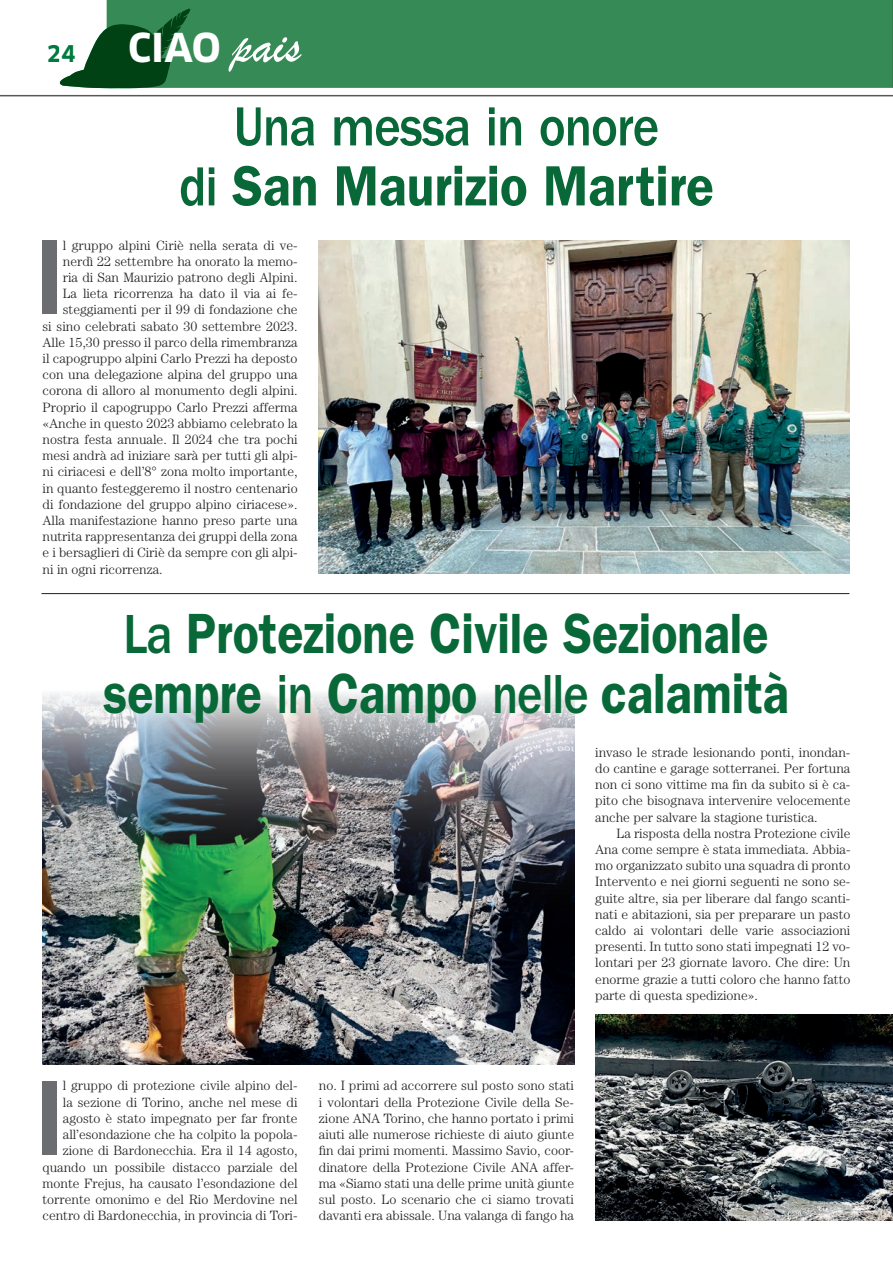
<style>
.page{position:relative;width:893px;height:1263px;background:#fff}
.page>*{position:absolute;margin:0;border:0;box-sizing:border-box;transform-origin:0 0}
.t1{font:500 110.7px "ITC Franklin Gothic Std";color:#6c6d70;scale:1.06 1}
.t2{font:600 57px/60px "ITC Franklin Gothic Std";color:#086838;text-align:center;scale:.85 1}
.t3{font:600 57px/60px "ITC Franklin Gothic Std";color:#086838;text-align:center;scale:.9 1}
.t4{font:700 38.85px "Clan OT";color:#fff}
.t5{font:700 22.5px "Clan OT";color:#007a3e}
.t6{font:300 13.5px/16.2px "Century Std";color:#231f20;text-align:justify}
.s1{font-family:"Brush Script";font-weight:400;font-size:51px}
.s2{font-weight:500}
</style>
<div class="page">
<div style="left:106px;top:0;width:787px;height:88px;background:#358a55"></div>
<hr style="left:0;top:95px;width:893px;height:1px;background:#57585a">
<svg style="left:60px;top:7px;width:131px;height:81px"></svg>
<img style="left:319px;top:240px;width:530px;height:334px">
<hr style="left:42px;top:593px;width:807px;height:1px;background:#231f20">
<img style="left:42px;top:693px;width:532px;height:372px">
<img style="left:595px;top:1014px;width:298px;height:206px">
<h3 class="t5" style="left:47px;top:40px;width:30px">24</h3>
<h3 class="t4" style="left:128px;top:25px;width:174px">CIAO <span class="s1">pais</span></h3>
<h2 class="t3" style="left:179px;top:96px;width:596px"><span class="s2">Una messa in onore<br>di</span> San Maurizio Martire</h2>
<h1 class="t1" style="left:34px;top:216px;width:31px">I</h1>
<p class="t6" style="left:63px;top:237px;width:236px">l gruppo alpini Ciriè nella serata di ve-</p>
<p class="t6" style="left:63px;top:253px;width:236px">nerdì 22 settembre ha onorato la memo-</p>
<p class="t6" style="left:63px;top:269px;width:236px">ria di San Maurizio patrono degli Alpini.</p>
<p class="t6" style="left:63px;top:285px;width:236px">La lieta ricorrenza ha dato il via ai fe-</p>
<p class="t6" style="left:63px;top:301px;width:236px">steggiamenti per il 99 di fondazione che</p>
<p class="t6" style="left:43px;top:318px;width:257px">si sino celebrati sabato 30 settembre 2023.</p>
<p class="t6" style="left:43px;top:334px;width:257px">Alle 15,30 presso il parco della rimembranza</p>
<p class="t6" style="left:43px;top:350px;width:257px">il capogruppo alpini Carlo Prezzi ha deposto</p>
<p class="t6" style="left:43px;top:366px;width:257px">con una delegazione alpina del gruppo una</p>
<p class="t6" style="left:43px;top:382px;width:257px">corona di alloro al monumento degli alpini.</p>
<p class="t6" style="left:43px;top:399px;width:257px">Proprio il capogruppo Carlo Prezzi afferma</p>
<p class="t6" style="left:43px;top:415px;width:257px">«Anche in questo 2023 abbiamo celebrato la</p>
<p class="t6" style="left:43px;top:431px;width:257px">nostra festa annuale. Il 2024 che tra pochi</p>
<p class="t6" style="left:43px;top:447px;width:257px">mesi andrà ad iniziare sarà per tutti gli alpi-</p>
<p class="t6" style="left:43px;top:463px;width:257px">ni ciriacesi e dell’8° zona molto importante,</p>
<p class="t6" style="left:43px;top:480px;width:257px">in quanto festeggeremo il nostro centenario</p>
<p class="t6" style="left:43px;top:496px;width:257px">di fondazione del gruppo alpino ciriacese».</p>
<p class="t6" style="left:43px;top:512px;width:257px">Alla manifestazione hanno preso parte una</p>
<p class="t6" style="left:43px;top:528px;width:257px">nutrita rappresentanza dei gruppi della zona</p>
<p class="t6" style="left:43px;top:544px;width:257px">e i bersaglieri di Ciriè da sempre con gli alpi-</p>
<p class="t6" style="left:43px;top:561px;width:122px">ni in ogni ricorrenza.</p>
<h2 class="t2" style="left:103px;top:603px;width:808px"><span class="s2">La</span> Protezione Civile Sezionale sempre <span class="s2">in</span> Campo <span class="s2">nelle</span> calamità</h2>
<p class="t6" style="left:595px;top:744px;width:257px">invaso le strade lesionando ponti, inondan&shy;do cantine e garage sotterranei. Per fortuna non ci sono vittime ma fin da subito si è ca&shy;pito che bisognava intervenire velocemente anche per salvare la stagione turistica.</p>
<p class="t6" style="left:595px;top:825px;width:257px;text-indent:21px">La risposta della nostra Protezione civile Ana come sempre è stata immediata. Abbia&shy;mo organizzato subito una squadra di pronto Intervento e nei giorni seguenti ne sono se&shy;guite altre, sia per liberare dal fango scanti&shy;nati e abitazioni, sia per preparare un pasto caldo ai volontari delle varie associazioni presenti. In tutto sono stati impegnati 12 vo&shy;lontari per 23 giornate lavoro. Che dire: Un enorme grazie a tutti coloro che hanno fatto parte di questa spedizione».</p>
<p class="t6" style="left:43px;top:1077px;width:257px;text-align:right">l gruppo di protezione civile alpino del-<br>la sezione di Torino, anche nel mese di agosto è stato impegnato per far fronte all’esondazione che ha colpito la popola&shy;zione di Bardonecchia. Era il 14 agosto, quando un possibile distacco parziale del monte Frejus, ha causato l’esondazione del torrente omonimo e del Rio Merdovine nel centro di Bardonecchia, in provincia di Tori-</p>
<p class="t6" style="left:319px;top:1077px;width:257px">no. I primi ad accorrere sul posto sono stati i volontari della Protezione Civile della Se&shy;zione ANA Torino, che hanno portato i primi aiuti alle numerose richieste di aiuto giunte fin dai primi momenti. Massimo Savio, coor&shy;dinatore della Protezione Civile ANA affer&shy;ma «Siamo stati una delle prime unità giunte sul posto. Lo scenario che ci siamo trovati davanti era abissale. Una valanga di fango ha</p>
<h1 class="t1" style="left:34px;top:1057px;width:31px">I</h1>
</div>
